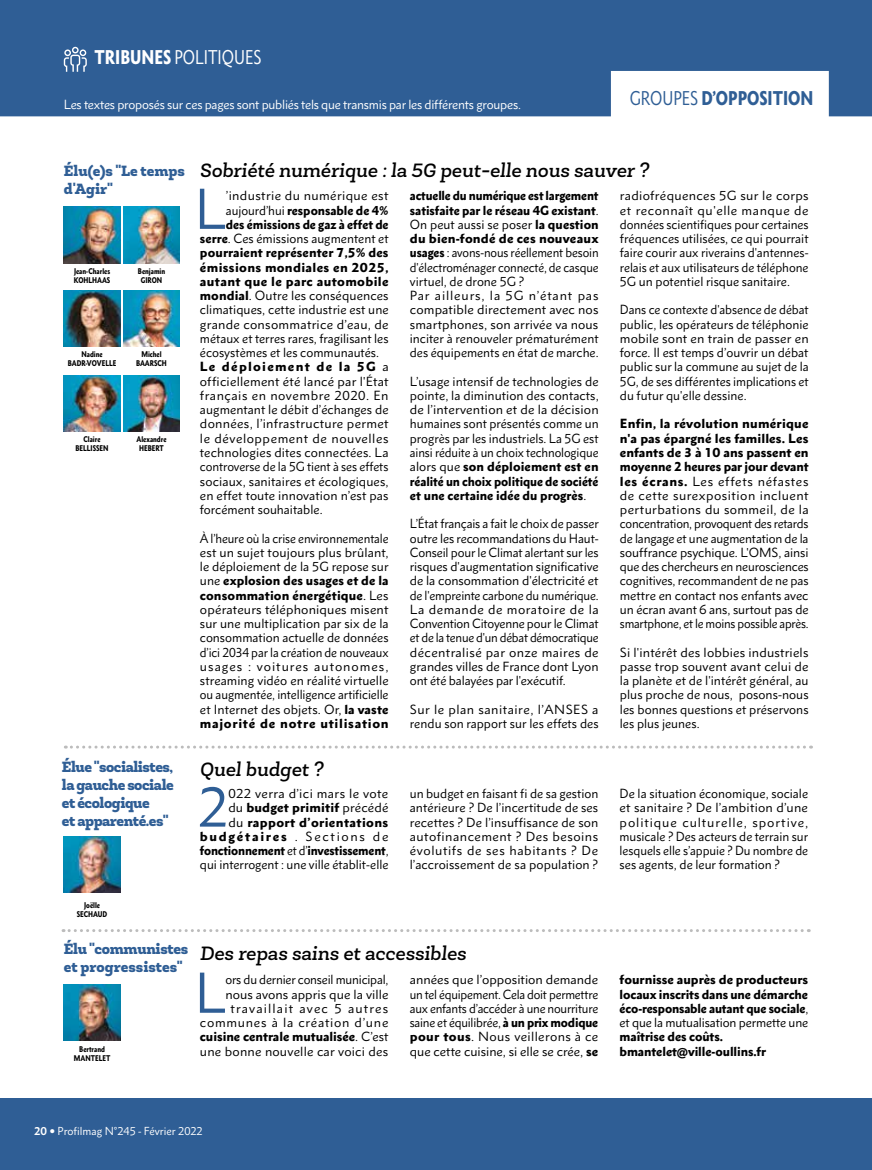
<style>
.page{position:relative;width:872px;height:1170px;background:#fff}
.page>*{position:absolute;margin:0;border:0;box-sizing:border-box;transform-origin:0 0}
.t1{font:51.9px "Metro Nova Pro";color:#2f5e95}
.t2{font:italic 500 19.5px "Newslab";color:#000}
.t3{font:900 condensed 18px "Metro Nova Pro";color:#2f5e95}
.t4{font:condensed 18px "Metro Nova Pro";color:#fff}
.t5{font:900 15px/18px "Newslab";letter-spacing:-.03em;color:#2f5e95}
.t6{font:900 15px/18px "Newslab";color:#2f5e95}
.t7{font:12px/14.2px "Metro Nova Pro";color:#000;text-align:justify}
.t8{font:12px/14.2px "Metro Nova Pro";color:#000;text-align:justify;scale:1.05 1}
.t9{font:12px/14.2px "Metro Nova Pro";color:#000;text-align:justify;scale:.96 1}
.t10{font:900 12px/14.2px "Metro Nova Pro";letter-spacing:-.005em;color:#000}
.t11{font:900 12px/14.2px "Metro Nova Pro";letter-spacing:-.005em;color:#000;text-align:justify;scale:1.04 1}
.t12{font:12px "Metro Nova Pro";letter-spacing:-.02em;color:#fff}
.t13{font:12px "Metro Nova Pro";letter-spacing:.02em;color:#000;scale:1.05 1}
.t14{font:12px "Metro Nova Pro";letter-spacing:.04em;color:#000;scale:1.05 1}
.t15{font:900 12px "Metro Nova Pro";letter-spacing:.025em;color:#000;scale:1.05 1}
.t16{font:12px "Metro Nova Pro";letter-spacing:.025em;color:#000;scale:1.05 1}
.t17{font:900 12px "Metro Nova Pro";letter-spacing:.1em;color:#000;scale:1.05 1}
.t18{font:10.5px "Metro Nova Pro";color:#fff}
.t19{font:900 condensed 7.5px/9px "Metro Nova Pro";color:#000;text-align:center}
.s1{font-weight:900}
.s2{font-weight:400}
.s3{font-weight:700}
</style>
<div class="page">
<div style="left:0;top:1098px;width:872px;height:71px;background:#2f5e95"></div>
<svg style="left:0;top:0;width:872px;height:116px;background:#436d9f"></svg>
<svg style="left:64px;top:47px;width:23px;height:25px"></svg>
<img style="left:64px;top:207px;width:56px;height:56px">
<img style="left:123px;top:207px;width:57px;height:56px">
<img style="left:64px;top:836px;width:56px;height:56px">
<img style="left:123px;top:290px;width:57px;height:57px">
<img style="left:64px;top:290px;width:56px;height:57px">
<img style="left:64px;top:984px;width:56px;height:56px">
<img style="left:64px;top:375px;width:56px;height:56px">
<img style="left:123px;top:375px;width:57px;height:56px">
<svg style="left:63px;top:929px;width:746px;height:3px"></svg>
<svg style="left:65px;top:745px;width:746px;height:3px"></svg>
<h3 class="t4" style="left:95px;top:46px;width:168px"><span class="s1">TRIBUNES</span> POLITIQUES</h3>
<p class="t12" style="left:64px;top:97px;width:459px">Les textes proposés sur ces pages sont publiés tels que transmis par les différents groupes.</p>
<h3 class="t3" style="left:629px;top:86px;width:185px"><span class="s2">GROUPES</span> D’OPPOSITION</h3>
<p class="t6" style="left:64px;top:162px;width:123px">Élu(e)s "Le temps d'Agir"</p>
<p class="t19" style="left:74px;top:266px;width:38px;text-align:left">Jean-Charles<br>KOHLHAAS</p>
<p class="t19" style="left:138px;top:266px;width:29px">Benjamin<br>GIRON</p>
<p class="t19" style="left:68px;top:349px;width:50px">Nadine<br>BADR-VOVELLE</p>
<p class="t19" style="left:136px;top:349px;width:32px">Michel<br>BAARSCH</p>
<p class="t19" style="left:76px;top:434px;width:34px">Claire<br>BELLISSEN</p>
<p class="t19" style="left:136px;top:434px;width:31px">Alexandre<br>HEBERT</p>
<p class="t5" style="left:62px;top:758px;width:113px">Élue "socialistes, la gauche sociale et écologique<br>et apparenté.es"</p>
<h2 class="t2" style="left:200px;top:158px;width:451px">Sobriété numérique : la 5G peut-elle nous sauver ?</h2>
<h1 class="t1" style="left:195px;top:177px;width:33px">L</h1>
<p class="t16" style="left:226px;top:188px;width:156px">’industrie du numérique est</p>
<p class="t10" style="left:226px;top:203px;width:164px"><span class="s2">aujourd’hui</span> responsable de 4%</p>
<p class="t10" style="left:226px;top:217px;width:164px">des émissions de gaz à effet de</p>
<p class="t7" style="left:200px;top:231px;width:190px"><span class="s1">serre</span>. Ces émissions augmentent et</p>
<p class="t10" style="left:200px;top:245px;width:190px">pourraient représenter 7,5% des</p>
<p class="t15" style="left:200px;top:259px;width:181px">émissions mondiales en 2025,</p>
<p class="t15" style="left:200px;top:273px;width:181px">autant que le parc automobile</p>
<p class="t7" style="left:200px;top:288px;width:190px"><span class="s1">mondial</span>. Outre les conséquences</p>
<p class="t7" style="left:200px;top:302px;width:190px">climatiques, cette industrie est une</p>
<p class="t13" style="left:200px;top:316px;width:181px">grande consommatrice d’eau, de</p>
<p class="t7" style="left:200px;top:331px;width:190px">métaux et terres rares, fragilisant les</p>
<p class="t7" style="left:200px;top:345px;width:181px">écosystèmes et les communautés.</p>
<p class="t17" style="left:200px;top:359px;width:181px">Le déploiement de la 5G <span class="s2">a</span></p>
<p class="t8" style="left:200px;top:374px;width:181px">officiellement été lancé par l'État</p>
<p class="t14" style="left:200px;top:388px;width:181px">français en novembre 2020. En</p>
<p class="t7" style="left:200px;top:402px;width:190px">augmentant le débit d’échanges de</p>
<p class="t13" style="left:200px;top:416px;width:181px">données, l’infrastructure permet</p>
<p class="t14" style="left:200px;top:430px;width:181px">le développement de nouvelles</p>
<p class="t7" style="left:200px;top:445px;width:190px">technologies dites connectées. La</p>
<p class="t7" style="left:200px;top:459px;width:190px">controverse de la 5G tient à ses effets</p>
<p class="t7" style="left:200px;top:473px;width:190px">sociaux, sanitaires et écologiques,</p>
<p class="t7" style="left:200px;top:488px;width:190px">en effet toute innovation n’est pas</p>
<p class="t7" style="left:200px;top:502px;width:124px">forcément souhaitable.</p>
<p class="t9" style="left:200px;top:530px;width:198px">À l’heure où la crise environnementale est un sujet toujours plus brûlant, le déploiement de la 5G repose sur une <span class="s1">explosion des usages et de la consommation énergétique</span>. Les opérateurs téléphoniques misent sur une multiplication par six de la consommation actuelle de données d’ici 2034 par la création de nouveaux usages : voitures autonomes, streaming vidéo en réalité virtuelle ou augmentée, intelligence artificielle et Internet des objets. Or, <span class="s1">la vaste majorité de notre utilisation</span></p>
<h2 class="t2" style="left:200px;top:757px;width:125px">Quel budget ?</h2>
<p class="t7" style="left:410px;top:188px;width:190px;text-align:left"><span class="s1">actuelle du numérique est largement satisfaite par le réseau 4G existant</span>.<br>On peut aussi se poser <span class="s1">la question du bien-fondé de ces nouveaux usages</span> : avons-nous réellement besoin d'électroménager connecté, de casque virtuel, de drone 5G ?<br>Par ailleurs, la 5G n’étant pas compatible directement avec nos smartphones, son arrivée va nous inciter à renouveler prématurément des équipements en état de marche.</p>
<p class="t7" style="left:410px;top:374px;width:190px">L’usage intensif de technologies de pointe, la diminution des contacts, de l’intervention et de la décision humaines sont présentés comme un progrès par les industriels. La 5G est ainsi réduite à un choix technologique alors que <span class="s1">son déploiement est en réalité un choix politique de société et une certaine idée du progrès</span>.</p>
<p class="t7" style="left:410px;top:516px;width:190px">L’État français a fait le choix de passer outre les recommandations du Haut-Conseil pour le Climat alertant sur les risques d'augmentation significative de la consommation d'électricité et de l'empreinte carbone du numérique.<br>La demande de moratoire de la Convention Citoyenne pour le Climat et de la tenue d'un débat démocratique décentralisé par onze maires de grandes villes de France dont Lyon ont été balayées par l'exécutif.</p>
<p class="t8" style="left:410px;top:701px;width:181px">Sur le plan sanitaire, l’ANSES a rendu son rapport sur les effets des</p>
<p class="t8" style="left:620px;top:188px;width:181px">radiofréquences 5G sur le corps et reconnaît qu'elle manque de données scientifiques pour certaines fréquences utilisées, ce qui pourrait faire courir aux riverains d'antennes&shy;relais et aux utilisateurs de téléphone 5G un potentiel risque sanitaire.</p>
<p class="t7" style="left:620px;top:302px;width:190px">Dans ce contexte d'absence de débat public, les opérateurs de téléphonie mobile sont en train de passer en force. Il est temps d’ouvrir un débat public sur la commune au sujet de la 5G, de ses différentes implications et du futur qu'elle dessine.</p>
<p class="t8" style="left:620px;top:416px;width:181px"><span class="s1">Enfin, la révolution numérique n'a pas épargné les familles. Les enfants de 3 à 10 ans passent en moyenne 2 heures par jour devant les écrans.</span> Les effets néfastes de cette surexposition incluent perturbations du sommeil, de la concentration, provoquent des retards de langage et une augmentation de la souffrance psychique. L'OMS, ainsi que des chercheurs en neurosciences cognitives, recommandent de ne pas mettre en contact nos enfants avec un écran avant 6 ans, surtout pas de smartphone, et le moins possible après.</p>
<p class="t8" style="left:620px;top:644px;width:181px">Si l'intérêt des lobbies industriels passe trop souvent avant celui de la planète et de l'intérêt général, au plus proche de nous, posons-nous les bonnes questions et préservons les plus jeunes.</p>
<h1 class="t1" style="left:198px;top:774px;width:32px">2</h1>
<p class="t8" style="left:200px;top:786px;width:181px;text-align:right">022 verra d’ici mars le vote<br>du <span class="s1">budget primitif</span> précédé<br>du <span class="s1">rapport d’orientations budgétaires</span> . Sections de <span class="s1">fonctionnement</span> et d’<span class="s1">investissement</span>, qui interrogent : une ville établit-elle</p>
<p class="t7" style="left:410px;top:786px;width:190px">un budget en faisant fi de sa gestion antérieure ? De l’incertitude de ses recettes ? De l’insuffisance de son autofinancement ? Des besoins évolutifs de ses habitants ? De l’accroissement de sa population ?</p>
<p class="t7" style="left:619px;top:786px;width:190px">De la situation économique, sociale et sanitaire ? De l’ambition d’une politique culturelle, sportive, musicale ? Des acteurs de terrain sur lesquels elle s’appuie ? Du nombre de ses agents, de leur formation ?</p>
<p class="t19" style="left:77px;top:900px;width:32px">Joëlle<br>SECHAUD</p>
<p class="t6" style="left:64px;top:940px;width:126px">Élu "communistes et progressistes"</p>
<p class="t19" style="left:74px;top:1044px;width:38px">Bertrand<br>MANTELET</p>
<h2 class="t2" style="left:200px;top:941px;width:268px">Des repas sains et accessibles</h2>
<h1 class="t1" style="left:195px;top:960px;width:33px">L</h1>
<p class="t7" style="left:200px;top:972px;width:190px;text-align:right">ors du dernier conseil municipal, nous avons appris que la ville travaillait avec 5 autres communes à la création d’une <span class="s1">cuisine centrale mutualisée</span>. C’est une bonne nouvelle car voici des</p>
<p class="t8" style="left:410px;top:972px;width:181px">années que l’opposition demande un tel équipement. Cela doit permettre aux enfants d’accéder à une nourriture saine et équilibrée, <span class="s1">à un prix modique pour tous</span>. Nous veillerons à ce que cette cuisine, si elle se crée, <span class="s1">se</span></p>
<p class="t11" style="left:619px;top:972px;width:183px">fournisse auprès de producteurs locaux inscrits dans une démarche éco-responsable autant que sociale<span class="s2">, et que la mutualisation permette une</span></p>
<p class="t10" style="left:619px;top:1029px;width:148px">maîtrise des coûts. bmantelet@ville-oullins.fr</p>
<p class="t18" style="left:34px;top:1123px;width:170px"><span class="s3">20</span> Profilmag N°245 - Février 2022</p>
</div>
